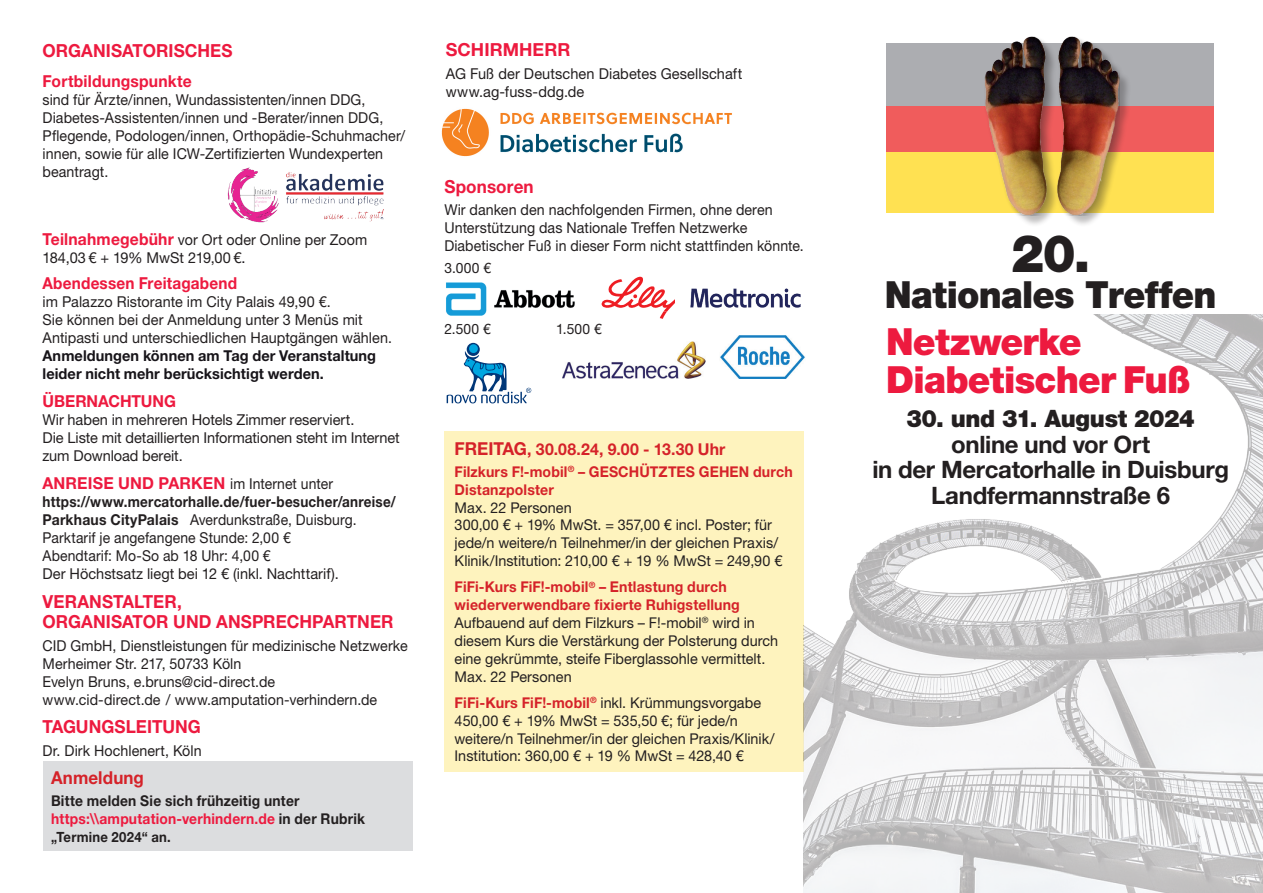
<style>
.page{position:relative;width:1263px;height:893px;background:#fff}
.page>*{position:absolute;margin:0;border:0;box-sizing:border-box;transform-origin:0 0}
.t1{font:900 51.9px "Helvetica Neue LT";color:#231f20;scale:.95 1}
.t2{font:900 37.5px/37.5px "Helvetica Neue LT";letter-spacing:-.02em;color:#ed1a3f}
.t3{font:900 37.5px "Helvetica Neue LT";letter-spacing:-.02em;color:#231f20;scale:.95 1}
.t4{font:700 24px/25.5px "Helvetica Neue LT";letter-spacing:-.015em;color:#231f20;text-align:center}
.t5{font:900 24px "Helvetica Neue LT";letter-spacing:-.015em;color:#231f20}
.t6{font:700 18px/20.2px "Helvetica Neue LT";letter-spacing:.005em;color:#ed1a3f;scale:.95 1}
.t7{font:700 18px "Helvetica Neue LT";letter-spacing:.005em;color:#ed1a3f}
.t8{font:700 17.85px "Helvetica Neue LT";letter-spacing:.01em;color:#d52229;scale:.95 1}
.t9{font:700 16.5px "Helvetica Neue LT";letter-spacing:.01em;color:#ed1a3f}
.t10{font:700 16.5px "Helvetica Neue LT";letter-spacing:.01em;color:#ed1a3f;scale:.95 1}
.t11{font:700 16.5px "Helvetica Neue LT";letter-spacing:.01em;color:#ed1a3f;scale:.93 1}
.t12{font:700 16.35px "Helvetica Neue LT";letter-spacing:.015em;color:#d52229}
.t13{font:15px/18px "Helvetica Neue LT";letter-spacing:.005em;color:#231f20;scale:.95 1}
.t14{font:15px/18px "Helvetica Neue LT";letter-spacing:.005em;color:#231f20;scale:.93 1}
.t15{font:15px/18px "Helvetica Neue LT";letter-spacing:.005em;color:#231f20}
.t16{font:15px/18px "Helvetica Neue LT";letter-spacing:.005em;color:#231f20;scale:.96 1}
.t17{font:700 15px/18px "Helvetica Neue LT";letter-spacing:.005em;color:#171419}
.t18{font:14.85px/17.9px "Helvetica Neue LT";color:#231f20}
.t19{font:700 14.85px/17.9px "Helvetica Neue LT";letter-spacing:.015em;color:#231f20;scale:.93 1}
.t20{font:700 14.85px/17.9px "Helvetica Neue LT";letter-spacing:.01em;color:#d52229;scale:.95 1}
.t21{font:14.25px "Helvetica Neue LT";letter-spacing:.025em;color:#231f20}
.t22{font:700 14.1px "Helvetica Neue LT";letter-spacing:.015em;color:#231f20;scale:.93 1}
.s1{font-weight:700;font-size:16.5px;color:#ed1a3f}
.s2{color:#171419}
.s3{font-weight:400;font-size:15px;color:#231f20}
.s4{font-weight:700}
.s5{color:#ed1a3f}
.s6{font-size:17.85px}
.s7{font-weight:700;color:#d52229}
</style>
<div class="page">
<div style="left:887px;top:112px;width:327px;height:100px;background:#ffe152"></div>
<div style="left:887px;top:51px;width:327px;height:101px;background:#f05c5c"></div>
<div style="left:887px;top:43px;width:327px;height:62px;background:#acadb1"></div>
<div style="left:987px;top:39px;width:144px;height:189px;background:#231f20;opacity:.29"></div>
<img style="left:984px;top:36px;width:135px;height:179px">
<svg style="left:601px;top:277px;width:73px;height:42px"></svg>
<img style="left:720px;top:335px;width:84px;height:44px">
<svg style="left:467px;top:343px;width:13px;height:13px"></svg>
<div style="left:469px;top:344px;width:9px;height:9px;background:#00a6e0;border-radius:50%"></div>
<svg style="left:447px;top:351px;width:84px;height:52px"></svg>
<img style="left:562px;top:342px;width:143px;height:36px">
<img style="left:446px;top:282px;width:129px;height:34px">
<img style="left:441px;top:108px;width:291px;height:49px">
<img style="left:690px;top:288px;width:111px;height:20px">
<div style="left:444px;top:432px;width:360px;height:340px;background:#fef3be"></div>
<div style="left:43px;top:761px;width:369px;height:89px;background:#dcdddf"></div>
<img style="left:227px;top:167px;width:157px;height:56px">
<img style="left:804px;top:315px;width:459px;height:578px">
<p class="t6" style="left:43px;top:40px;width:202px">ORGANISATORISCHES</p>
<p class="t10" style="left:43px;top:71px;width:159px">Fortbildungspunkte</p>
<p class="t13" style="left:43px;top:91px;width:383px">sind für Ärzte/innen, Wundassistenten/innen DDG, Diabetes-Assistenten/innen und -Berater/innen DDG, Pflegende, Podologen/innen, Orthopädie-Schuhmacher/ innen, sowie für alle ICW-Zertifizierten Wundexperten beantragt.</p>
<p class="t13" style="left:43px;top:230px;width:343px"><span class="s1">Teilnahmegebühr</span> vor Ort oder Online per Zoom<br>184,03 € + 19% MwSt 219,00 €<span class="s2">.</span></p>
<p class="t11" style="left:43px;top:273px;width:211px">Abendessen Freitagabend</p>
<p class="t16" style="left:43px;top:293px;width:365px">im Palazzo Ristorante im City Palais 49,90 €.<br>Sie können bei der Anmeldung unter 3 Menüs mit<br>Antipasti und unterschiedlichen Hauptgängen wählen.</p>
<p class="t17" style="left:43px;top:347px;width:335px">Anmeldungen können am Tag der Veranstaltung leider nicht mehr berücksichtigt werden.</p>
<p class="t10" style="left:43px;top:391px;width:142px">ÜBERNACHTUNG</p>
<p class="t15" style="left:43px;top:411px;width:359px">Wir haben in mehreren Hotels Zimmer reserviert.<br>Die Liste mit detaillierten Informationen steht im Internet zum Download bereit.</p>
<p class="t9" style="left:43px;top:473px;width:292px">ANREISE UND PARKEN <span class="s3">im Internet unter</span></p>
<p class="t14" style="left:43px;top:493px;width:381px"><span class="s4">https://www.mercatorhalle.de/fuer-besucher/anreise/ Parkhaus CityPalais</span> Averdunkstraße, Duisburg.<br>Parktarif je angefangene Stunde: 2,00 €<br>Abendtarif: Mo-So ab 18 Uhr: 4,00 €<br>Der Höchstsatz liegt bei 12 € (inkl. Nachttarif).</p>
<p class="t6" style="left:43px;top:591px;width:371px">VERANSTALTER,<br>ORGANISATOR UND ANSPRECHPARTNER</p>
<p class="t13" style="left:43px;top:636px;width:386px">CID GmbH, Dienstleistungen für medizinische Netzwerke Merheimer Str. 217, 50733 Köln<br>Evelyn Bruns, e.bruns@cid-direct.de<br>www.cid-direct.de / www.amputation-verhindern.de</p>
<p class="t6" style="left:43px;top:716px;width:168px">TAGUNGSLEITUNG</p>
<p class="t13" style="left:43px;top:741px;width:169px">Dr. Dirk Hochlenert, Köln</p>
<p class="t8" style="left:51px;top:767px;width:99px">Anmeldung</p>
<p class="t19" style="left:51px;top:792px;width:339px">Bitte melden Sie sich frühzeitig unter <span class="s5">https:\\amputation-verhindern.de</span> in der Rubrik</p>
<p class="t22" style="left:51px;top:828px;width:130px">„Termine 2024“ an.</p>
<p class="t7" style="left:446px;top:39px;width:126px">SCHIRMHERR</p>
<p class="t15" style="left:446px;top:64px;width:298px">AG Fuß der Deutschen Diabetes Gesellschaft www.ag-fuss-ddg.de</p>
<p class="t6" style="left:444px;top:176px;width:96px">Sponsoren</p>
<p class="t13" style="left:444px;top:200px;width:380px">Wir danken den nachfolgenden Firmen, ohne deren<br>Unterstützung das Nationale Treffen Netzwerke<br>Diabetischer Fuß in dieser Form nicht stattfinden könnte.</p>
<p class="t21" style="left:444px;top:259px;width:48px">3.000 €</p>
<p class="t21" style="left:444px;top:321px;width:48px">2.500 €</p>
<p class="t21" style="left:556px;top:321px;width:47px">1.500 €</p>
<p class="t12" style="left:455px;top:439px;width:272px"><span class="s6">FREITAG</span>, 30.08.24, 9.00 - 13.30 Uhr</p>
<p class="t20" style="left:455px;top:462px;width:357px">Filzkurs F!-mobil<sup>®</sup> – GESCHÜTZTES GEHEN durch<br>Distanzpolster</p>
<p class="t18" style="left:455px;top:498px;width:329px">Max. 22 Personen<br>300,00 € + 19% MwSt. = 357,00 € incl. Poster; für jede/n weitere/n Teilnehmer/in der gleichen Praxis/ Klinik/Institution: 210,00 € + 19 % MwSt = 249,90 €</p>
<p class="t18" style="left:455px;top:578px;width:325px"><span class="s7">FiFi-Kurs FiF!-mobil</span><sup>®</sup> <span class="s7">– Entlastung durch wiederverwendbare fixierte Ruhigstellung </span>Aufbauend auf dem Filzkurs – F!-mobil<sup>®</sup> wird in diesem Kurs die Verstärkung der Polsterung durch eine gekrümmte, steife Fiberglassohle vermittelt.<br>Max. 22 Personen</p>
<p class="t18" style="left:455px;top:693px;width:322px"><span class="s7">FiFi-Kurs FiF!-mobil</span><sup>®</sup> inkl. Krümmungsvorgabe 450,00 € + 19% MwSt = 535,50 €; für jede/n weitere/n Teilnehmer/in der gleichen Praxis/Klinik/ Institution: 360,00 € + 19 % MwSt = 428,40 €</p>
<h1 class="t1" style="left:1011px;top:222px;width:85px">20.</h1>
<h2 class="t3" style="left:885px;top:272px;width:351px">Nationales Treffen</h2>
<h2 class="t2" style="left:886px;top:323px;width:306px">Netzwerke<br>Diabetischer Fuß</h2>
<h3 class="t5" style="left:906px;top:404px;width:290px">30. und 31. August 2024</h3>
<h3 class="t4" style="left:872px;top:431px;width:358px">online und vor Ort<br>in der Mercatorhalle in Duisburg<br>Landfermannstraße 6</h3>
</div>
